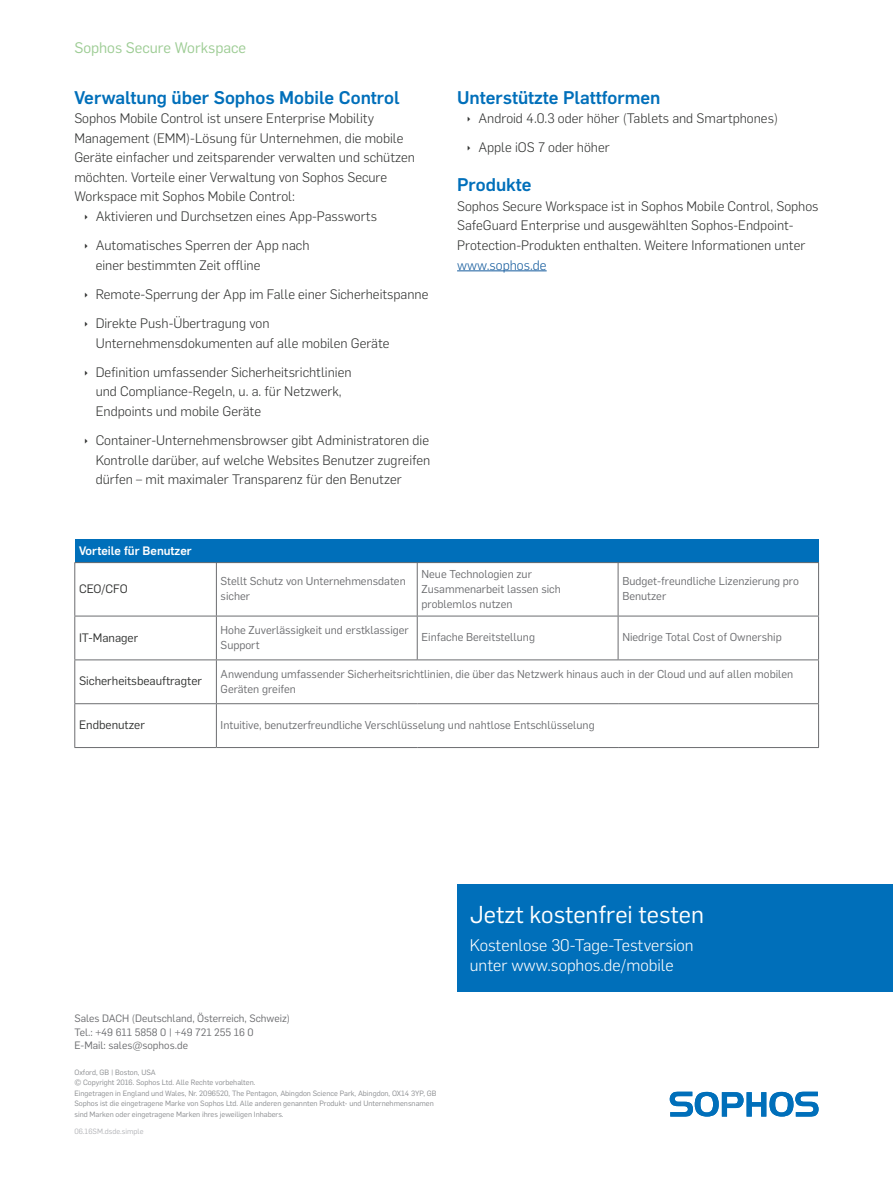
<style>
.page{position:relative;width:893px;height:1191px;background:#fff}
.page>*{position:absolute;margin:0;border:0;box-sizing:border-box;transform-origin:0 0}
.CTA_Heading{font:24px "Flama";color:#fff}
.Subheading_1{font:500 18px "Flama";color:#006fba}
.CTA_Copy{font:300 16.5px/19.5px "Flama";color:#fff}
.Page_Header{font:15px "Flama";color:#9dcc94}
.Subheading_1-2{font:300 13.5px/19.5px "Flama";color:#323332}
.Table_Left_Column{font:12px "Flama";color:#323332}
.Table_Header{font:500 12px "Flama";color:#fff}
.Table_Left_Header{font:11.25px/15px "Flama";color:#6c6d70}
.Sales_Address{font:10.5px "Flama";color:#6c6d70}
.Copyright{font:7.5px/10.5px "Flama";color:#8a8c8f}
.Job_No__and_Version{font:7.5px "Flama";color:#b2b3b7}
.s1{color:#175d9e}
</style>
<div class="page">
<div style="left:457px;top:884px;width:436px;height:107px;background:#006fba"></div>
<hr style="left:457px;top:270px;width:90px;height:1px;background:#175d9e">
<div style="left:75px;top:539px;width:744px;height:23px;background:#006fba"></div>
<hr style="left:74px;top:563px;width:1px;height:52px;background:#6c6d70">
<hr style="left:216px;top:563px;width:1px;height:52px;background:#6c6d70">
<hr style="left:417px;top:563px;width:1px;height:52px;background:#6c6d70">
<hr style="left:618px;top:563px;width:1px;height:52px;background:#6c6d70">
<hr style="left:818px;top:563px;width:1px;height:52px;background:#6c6d70">
<hr style="left:74px;top:615px;width:142px;height:1px;background:#6c6d70">
<hr style="left:74px;top:616px;width:1px;height:43px;background:#6c6d70">
<hr style="left:216px;top:616px;width:1px;height:43px;background:#6c6d70">
<hr style="left:417px;top:616px;width:1px;height:43px;background:#6c6d70">
<hr style="left:618px;top:616px;width:1px;height:43px;background:#6c6d70">
<hr style="left:818px;top:616px;width:1px;height:43px;background:#6c6d70">
<hr style="left:74px;top:659px;width:142px;height:1px;background:#6c6d70">
<hr style="left:74px;top:660px;width:1px;height:43px;background:#6c6d70">
<hr style="left:216px;top:660px;width:1px;height:43px;background:#6c6d70">
<hr style="left:818px;top:660px;width:1px;height:43px;background:#6c6d70">
<hr style="left:74px;top:703px;width:142px;height:1px;background:#6c6d70">
<hr style="left:74px;top:704px;width:1px;height:43px;background:#6c6d70">
<hr style="left:216px;top:704px;width:1px;height:43px;background:#6c6d70">
<hr style="left:818px;top:704px;width:1px;height:43px;background:#6c6d70">
<hr style="left:74px;top:747px;width:142px;height:1px;background:#6c6d70">
<hr style="left:216px;top:615px;width:201px;height:1px;background:#6c6d70">
<hr style="left:417px;top:615px;width:201px;height:1px;background:#6c6d70">
<hr style="left:618px;top:615px;width:201px;height:1px;background:#6c6d70">
<hr style="left:216px;top:659px;width:201px;height:1px;background:#6c6d70">
<hr style="left:417px;top:659px;width:201px;height:1px;background:#6c6d70">
<hr style="left:618px;top:659px;width:201px;height:1px;background:#6c6d70">
<hr style="left:216px;top:703px;width:201px;height:1px;background:#6c6d70">
<hr style="left:417px;top:703px;width:201px;height:1px;background:#6c6d70">
<hr style="left:618px;top:703px;width:201px;height:1px;background:#6c6d70">
<hr style="left:216px;top:747px;width:201px;height:1px;background:#6c6d70">
<hr style="left:417px;top:747px;width:201px;height:1px;background:#6c6d70">
<hr style="left:618px;top:747px;width:201px;height:1px;background:#6c6d70">
<hr style="left:74px;top:562px;width:142px;height:1px;background:#6c6d70">
<hr style="left:216px;top:562px;width:201px;height:1px;background:#6c6d70">
<hr style="left:417px;top:562px;width:201px;height:1px;background:#6c6d70">
<hr style="left:618px;top:562px;width:201px;height:1px;background:#6c6d70">
<svg style="left:670px;top:1091px;width:149px;height:25px"></svg>
<p class="Page_Header" style="left:74px;top:38px;width:173px">Sophos Secure Workspace</p>
<p class="Subheading_1" style="left:74px;top:84px;width:327px">Verwaltung über Sophos Mobile Control</p>
<p class="Subheading_1-2" style="left:74px;top:108px;width:342px">Sophos Mobile Control ist unsere Enterprise Mobility Management (EMM)-Lösung für Unternehmen, die mobile Geräte einfacher und zeitsparender verwalten und schützen möchten. Vorteile einer Verwaltung von Sophos Secure Workspace mit Sophos Mobile Control:</p>
<p class="Subheading_1-2" style="left:96px;top:205px;width:283px">Aktivieren und Durchsetzen eines App-Passworts</p>
<p class="Subheading_1-2" style="left:96px;top:235px;width:215px">Automatisches Sperren der App nach einer bestimmten Zeit offline</p>
<p class="Subheading_1-2" style="left:96px;top:283px;width:334px">Remote-Sperrung der App im Falle einer Sicherheitspanne</p>
<p class="Subheading_1-2" style="left:96px;top:313px;width:295px">Direkte Push-Übertragung von<br>Unternehmensdokumenten auf alle mobilen Geräte</p>
<p class="Subheading_1-2" style="left:96px;top:361px;width:257px">Definition umfassender Sicherheitsrichtlinien und Compliance-Regeln, u. a. für Netzwerk,<br>Endpoints und mobile Geräte</p>
<p class="Subheading_1-2" style="left:96px;top:430px;width:336px;text-align:justify">Container-Unternehmensbrowser gibt Administratoren die Kontrolle darüber, auf welche Websites Benutzer zugreifen dürfen – mit maximaler Transparenz für den Benutzer</p>
<p class="Subheading_1" style="left:457px;top:84px;width:205px">Unterstützte Plattformen</p>
<p class="Subheading_1-2" style="left:478px;top:108px;width:301px">Android 4.0.3 oder höher (Tablets and Smartphones)</p>
<p class="Subheading_1-2" style="left:478px;top:137px;width:133px">Apple iOS 7 oder höher</p>
<p class="Subheading_1" style="left:457px;top:172px;width:76px">Produkte</p>
<p class="Subheading_1-2" style="left:457px;top:196px;width:363px">Sophos Secure Workspace ist in Sophos Mobile Control, Sophos SafeGuard Enterprise und ausgewählten Sophos-Endpoint-Protection-Produkten enthalten. Weitere Informationen unter <span class="s1">www.sophos.de</span></p>
<p class="Table_Header" style="left:79px;top:542px;width:114px">Vorteile für Benutzer</p>
<p class="Table_Left_Column" style="left:79px;top:580px;width:50px">CEO/CFO</p>
<p class="Table_Left_Header" style="left:221px;top:573px;width:187px">Stellt Schutz von Unternehmensdaten sicher</p>
<p class="Table_Left_Header" style="left:421px;top:565px;width:141px">Neue Technologien zur<br>Zusammenarbeit lassen sich problemlos nutzen</p>
<p class="Table_Left_Header" style="left:622px;top:573px;width:178px">Budget-freundliche Lizenzierung pro<br>Benutzer</p>
<p class="Table_Left_Column" style="left:79px;top:629px;width:61px">IT-Manager</p>
<p class="Table_Left_Header" style="left:221px;top:621px;width:190px">Hohe Zuverlässigkeit und erstklassiger<br>Support</p>
<p class="Table_Left_Header" style="left:421px;top:629px;width:115px">Einfache Bereitstellung</p>
<p class="Table_Left_Header" style="left:622px;top:629px;width:161px">Niedrige Total Cost of Ownership</p>
<p class="Table_Left_Column" style="left:79px;top:673px;width:124px">Sicherheitsbeauftragter</p>
<p class="Table_Left_Header" style="left:221px;top:665px;width:574px">Anwendung umfassender Sicherheitsrichtlinien, die über das Netzwerk hinaus auch in der Cloud und auf allen mobilen<br>Geräten greifen</p>
<p class="Table_Left_Column" style="left:79px;top:716px;width:67px">Endbenutzer</p>
<p class="Table_Left_Header" style="left:221px;top:716px;width:376px">Intuitive, benutzerfreundliche Verschlüsselung und nahtlose Entschlüsselung</p>
<p class="Sales_Address" style="left:74px;top:1011px;width:217px">Sales DACH (Deutschland, Österreich, Schweiz)</p>
<p class="Sales_Address" style="left:74px;top:1024px;width:181px">Tel.: +49 611 5858 0 | +49 721 255 16 0</p>
<p class="Sales_Address" style="left:74px;top:1038px;width:115px">E-Mail: sales@sophos.de</p>
<p class="Copyright" style="left:74px;top:1066px;width:83px">Oxford, GB | Boston, USA</p>
<p class="Copyright" style="left:74px;top:1076px;width:183px">© Copyright 2016. Sophos Ltd. Alle Rechte vorbehalten.</p>
<p class="Copyright" style="left:74px;top:1087px;width:364px">Eingetragen in England und Wales, Nr. 2096520, The Pentagon, Abingdon Science Park, Abingdon, OX14 3YP, GB</p>
<p class="Copyright" style="left:74px;top:1097px;width:361px">Sophos ist die eingetragene Marke von Sophos Ltd. Alle anderen genannten Produkt- und Unternehmensnamen sind Marken oder eingetragene Marken ihres jeweiligen Inhabers.</p>
<p class="Job_No__and_Version" style="left:74px;top:1126px;width:71px">06.16SM.dsde.simple</p>
<p class="CTA_Heading" style="left:470px;top:898px;width:236px">Jetzt kostenfrei testen</p>
<p class="CTA_Copy" style="left:470px;top:934px;width:225px">Kostenlose 30-Tage-Testversion unter www.sophos.de/mobile</p>
</div>
